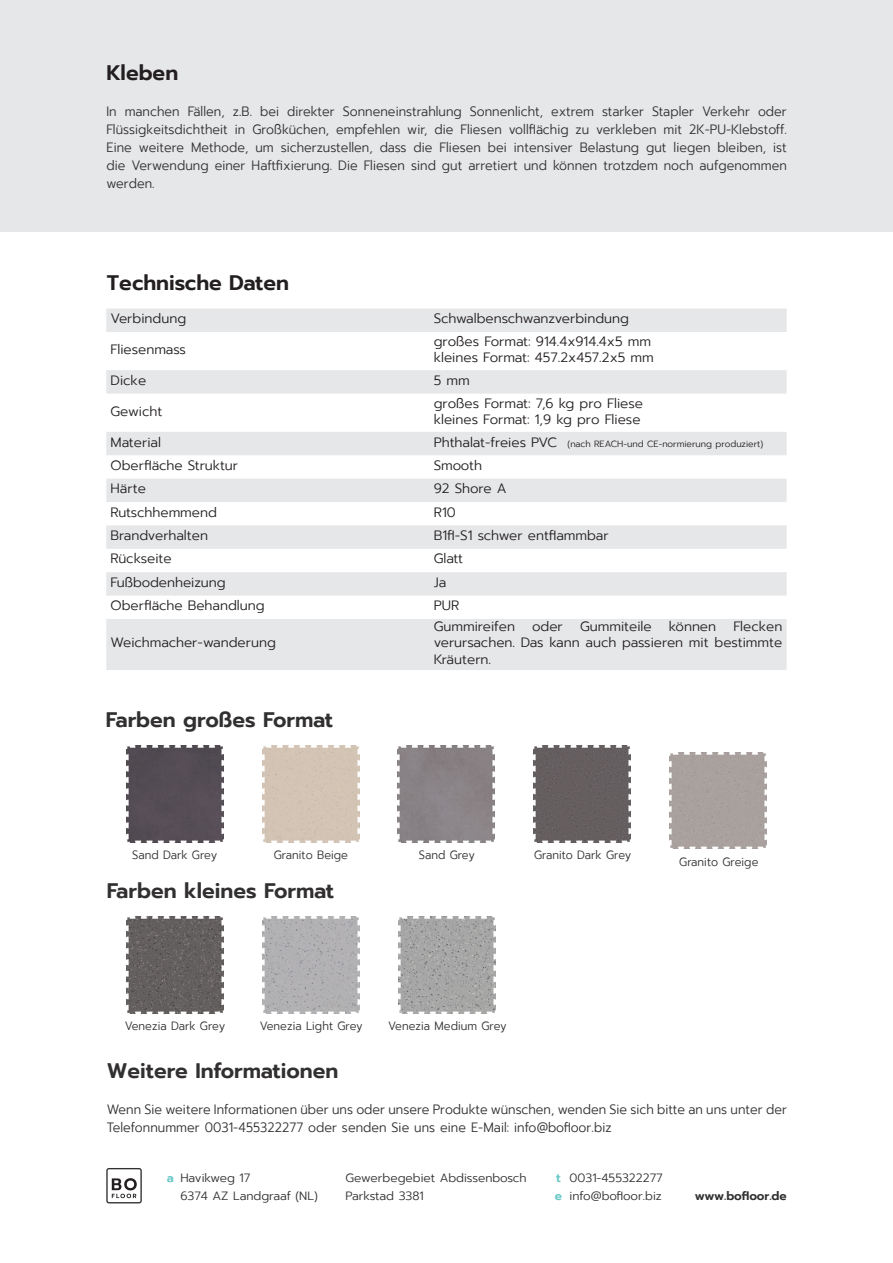
<style>
.page{position:relative;width:893px;height:1263px;background:#fff}
.page>*{position:absolute;margin:0;border:0;box-sizing:border-box;transform-origin:0 0}
.Article_Copy{font:600 21px "Prompt";color:#312f30}
.Article_Copy-2{font:600 21px "Prompt";color:#231f20}
.t1{font:300 13.5px "Prompt";color:#231f20}
.Body_Copy2{font:300 13.5px/18px "Prompt";letter-spacing:.005em;color:#312f30;text-align:justify;scale:.93 1}
.Article_Copy-3{font:300 13.5px "Prompt";letter-spacing:.005em;color:#312f30;scale:.93 1}
.Body_Copy2-2{font:300 12px "Prompt";letter-spacing:.005em;color:#312f30;scale:.93 1}
.Article_Copy-4{font:300 12px "Prompt";color:#312f30}
.Article_Copy-5{font:600 12px "Prompt";letter-spacing:-.025em;color:#312f30}
.Article_Copy-6{font:600 12px "Prompt";color:#67c8c6}
.t2{font:300 9px "Prompt";color:#231f20}
.s1{font-size:13.5px}
</style>
<div class="page">
<div style="left:0;top:0;width:893px;height:232px;background:#e6e7e9"></div>
<svg style="left:106px;top:309px;width:681px;height:361px;fill:#e6e7e9"></svg>
<svg style="left:106px;top:1168px;width:36px;height:35px"></svg>
<img style="left:126px;top:917px;width:97px;height:96px">
<img style="left:262px;top:746px;width:97px;height:96px">
<img style="left:534px;top:746px;width:97px;height:96px">
<img style="left:670px;top:752px;width:97px;height:97px">
<div style="left:126px;top:746px;width:97px;height:96px;background:#544d55"></div>
<img style="left:398px;top:746px;width:97px;height:96px">
<img style="left:262px;top:917px;width:97px;height:96px">
<img style="left:399px;top:917px;width:96px;height:96px">
<p class="Article_Copy-2" style="left:106px;top:57px;width:73px">Kleben</p>
<p class="Body_Copy2" style="left:106px;top:102px;width:733px">In manchen Fällen, z.B. bei direkter Sonneneinstrahlung Sonnenlicht, extrem starker Stapler Verkehr oder Flüssigkeitsdichtheit in Großküchen, empfehlen wir, die Fliesen vollflächig zu verkleben mit 2K-PU-Klebstoff.<br>Eine weitere Methode, um sicherzustellen, dass die Fliesen bei intensiver Belastung gut liegen bleiben, ist die Verwendung einer Haftfixierung. Die Fliesen sind gut arretiert und können trotzdem noch aufgenommen werden.</p>
<p class="Article_Copy-2" style="left:107px;top:267px;width:184px">Technische Daten</p>
<p class="t1" style="left:111px;top:309px;width:77px">Verbindung</p>
<p class="t1" style="left:434px;top:309px;width:197px">Schwalbenschwanzverbindung</p>
<p class="t1" style="left:111px;top:340px;width:77px">Fliesenmass</p>
<p class="t1" style="left:434px;top:332px;width:219px">großes Format: 914.4x914.4x5 mm</p>
<p class="t1" style="left:434px;top:348px;width:222px">kleines Format: 457.2x457.2x5 mm</p>
<p class="t1" style="left:111px;top:371px;width:37px">Dicke</p>
<p class="t1" style="left:434px;top:371px;width:38px">5 mm</p>
<p class="t1" style="left:111px;top:402px;width:53px">Gewicht</p>
<p class="t1" style="left:434px;top:393px;width:211px">großes Format: 7,6 kg pro Fliese</p>
<p class="t1" style="left:434px;top:410px;width:208px">kleines Format: 1,9 kg pro Fliese</p>
<p class="t1" style="left:111px;top:432px;width:52px">Material</p>
<p class="t2" style="left:434px;top:437px;width:331px"><span class="s1">Phthalat-freies PVC</span> (nach REACH-und CE-normierung produziert)</p>
<p class="t1" style="left:111px;top:456px;width:129px">Oberfläche Struktur</p>
<p class="t1" style="left:434px;top:456px;width:50px">Smooth</p>
<p class="t1" style="left:111px;top:479px;width:37px">Härte</p>
<p class="t1" style="left:434px;top:479px;width:74px">92 Shore A</p>
<p class="t1" style="left:111px;top:503px;width:108px">Rutschhemmend</p>
<p class="t1" style="left:434px;top:503px;width:23px">R10</p>
<p class="t1" style="left:111px;top:526px;width:99px">Brandverhalten</p>
<p class="t1" style="left:434px;top:526px;width:176px">B1fl-S1 schwer entflammbar</p>
<p class="t1" style="left:111px;top:549px;width:63px">Rückseite</p>
<p class="t1" style="left:434px;top:549px;width:31px">Glatt</p>
<p class="t1" style="left:111px;top:573px;width:117px">Fußbodenheizung</p>
<p class="t1" style="left:434px;top:573px;width:14px">Ja</p>
<p class="t1" style="left:111px;top:596px;width:156px">Oberfläche Behandlung</p>
<p class="t1" style="left:434px;top:596px;width:27px">PUR</p>
<p class="t1" style="left:111px;top:633px;width:167px">Weichmacher-wanderung</p>
<p class="t1" style="left:434px;top:617px;width:83px">Gummireifen</p>
<p class="t1" style="left:532px;top:617px;width:32px">oder</p>
<p class="t1" style="left:580px;top:617px;width:73px">Gummiteile</p>
<p class="t1" style="left:669px;top:617px;width:49px">können</p>
<p class="t1" style="left:733px;top:617px;width:51px">Flecken</p>
<p class="t1" style="left:434px;top:633px;width:350px">verursachen. Das kann auch passieren mit bestimmte</p>
<p class="t1" style="left:434px;top:650px;width:59px">Kräutern.</p>
<p class="Article_Copy" style="left:106px;top:704px;width:229px">Farben großes Format</p>
<p class="Body_Copy2-2" style="left:132px;top:847px;width:93px">Sand Dark Grey</p>
<p class="Body_Copy2-2" style="left:274px;top:847px;width:81px">Granito Beige</p>
<p class="Body_Copy2-2" style="left:534px;top:847px;width:106px">Granito Dark Grey</p>
<p class="Body_Copy2-2" style="left:419px;top:847px;width:62px">Sand Grey</p>
<p class="Article_Copy" style="left:107px;top:875px;width:229px">Farben kleines Format</p>
<p class="Body_Copy2-2" style="left:679px;top:853px;width:87px">Granito Greige</p>
<p class="Body_Copy2-2" style="left:125px;top:1017px;width:109px">Venezia Dark Grey</p>
<p class="Body_Copy2-2" style="left:260px;top:1017px;width:112px">Venezia Light Grey</p>
<p class="Body_Copy2-2" style="left:388px;top:1017px;width:129px">Venezia Medium Grey</p>
<p class="Article_Copy" style="left:107px;top:1055px;width:233px">Weitere Informationen</p>
<p class="Article_Copy-3" style="left:107px;top:1100px;width:733px">Wenn Sie weitere Informationen über uns oder unsere Produkte wünschen, wenden Sie sich bitte an uns unter der</p>
<p class="Article_Copy-3" style="left:107px;top:1118px;width:544px">Telefonnummer 0031-455322277 oder senden Sie uns eine E-Mail: info@bofloor.biz</p>
<p class="Article_Copy-4" style="left:180px;top:1169px;width:72px">Havikweg 17</p>
<p class="Article_Copy-4" style="left:180px;top:1187px;width:139px">6374 AZ Landgraaf (NL)</p>
<p class="Article_Copy-6" style="left:167px;top:1169px;width:9px">a</p>
<p class="Article_Copy-4" style="left:346px;top:1169px;width:182px">Gewerbegebiet Abdissenbosch</p>
<p class="Article_Copy-4" style="left:346px;top:1187px;width:80px">Parkstad 3381</p>
<p class="Article_Copy-6" style="left:556px;top:1168px;width:6px">t</p>
<p class="Article_Copy-6" style="left:555px;top:1186px;width:9px">e</p>
<p class="Article_Copy-4" style="left:570px;top:1169px;width:95px">0031-455322277</p>
<p class="Article_Copy-4" style="left:570px;top:1187px;width:94px">info@bofloor.biz</p>
<p class="Article_Copy-5" style="left:695px;top:1187px;width:93px">www.bofloor.de</p>
</div>
